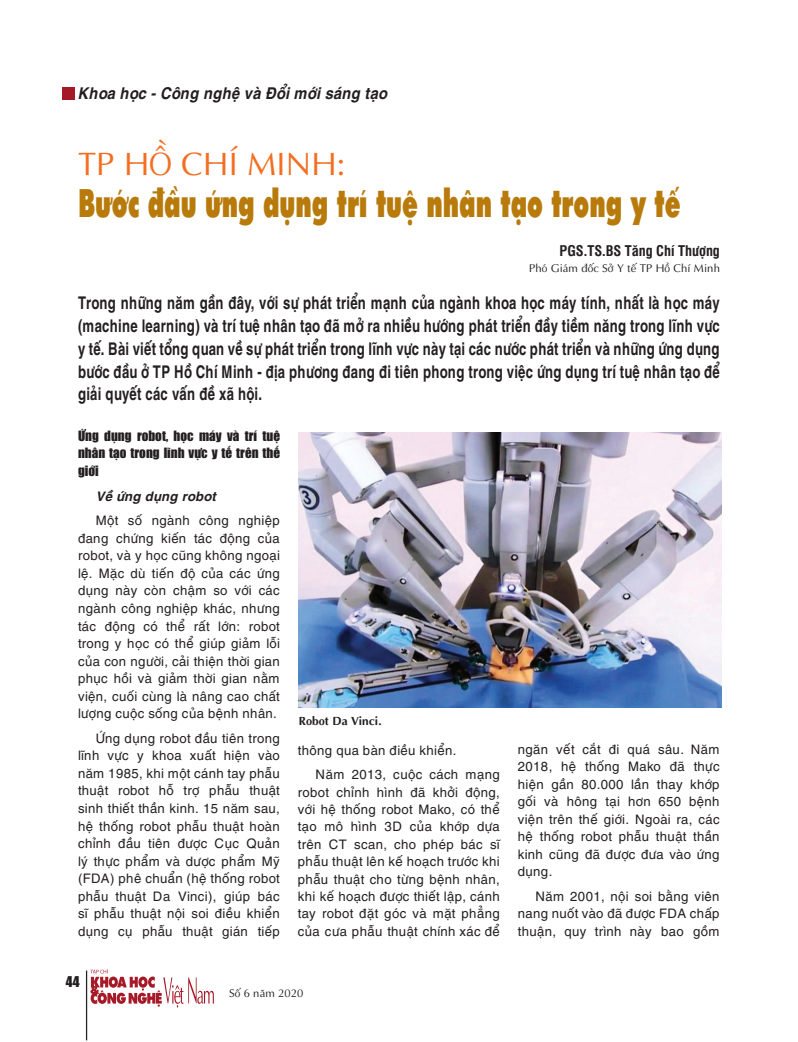
<style>
.page{position:relative;width:798px;height:1042px;background:#fff}
.page>*{position:absolute;margin:0;border:0;box-sizing:border-box;transform-origin:0 0}
.t1{font:39px "UTM Futura Extra";color:#b87b0b;scale:.62 1}
.t2{font:32.5px "UTM Aptima";color:#f36e21}
.t3{font:700 17.5px/22.8px "UTM Helve";color:#231f20;text-align:justify;scale:.75 1}
.t4{font:italic 700 16.25px "UTM Helve";color:#231f20;scale:.9 1}
.t5{font:700 14.38px "UTM Swiss Condensed";color:#231f20}
.t6{font:13.75px "UTM Impact";color:#231f20}
.t7{font:13.12px/17.5px "UTM Helve";color:#231f20;text-align:justify}
.t8{font:13.12px/17.5px "UTM Impact";color:#231f20;text-align:justify}
.t9{font:italic 700 13.12px "UTM Helve";color:#231f20}
.t10{font:700 11.88px "UTM Aptima";color:#231f20}
.t11{font:11.25px "UTM Aptima";color:#231f20}
</style>
<div class="page">
<hr style="left:86px;top:970px;width:1px;height:70px;background:#231f20">
<svg style="left:90px;top:969px;width:124px;height:38px"></svg>
<div style="left:62px;top:88px;width:12px;height:12px;background:#a61a28"></div>
<img style="left:299px;top:432px;width:422px;height:275px">
<p class="t4" style="left:78px;top:80px;width:345px">Khoa học - Công nghệ và đổi mới sáng tạo</p>
<h2 class="t2" style="left:78px;top:139px;width:269px">TP Hồ Chí Minh:</h2>
<h1 class="t1" style="left:78px;top:176px;width:972px">Bước đầu ứng dụng trí tuệ nhân tạo trong y tế</h1>
<p class="t5" style="left:559px;top:240px;width:162px">PGS.TS.BS Tăng Chí Thượng</p>
<p class="t11" style="left:529px;top:260px;width:192px">Phó Giám đốc Sở Y tế TP Hồ Chí Minh</p>
<p class="t3" style="left:78px;top:289px;width:857px">Trong những năm gần đây, với sự phát triển mạnh của ngành khoa học máy tính, nhất là học máy (machine learning) và trí tuệ nhân tạo đã mở ra nhiều hướng phát triển đầy tiềm năng trong lĩnh vực y tế. Bài viết tổng quan về sự phát triển trong lĩnh vực này tại các nước phát triển và những ứng dụng bước đầu ở TP Hồ Chí Minh - địa phương đang đi tiên phong trong việc ứng dụng trí tuệ nhân tạo để giải quyết các vấn đề xã hội.</p>
<p class="t8" style="left:78px;top:426px;width:203px">Ứng dụng robot, học máy và trí tuệ nhân tạo trong lĩnh vực y tế trên thế giới</p>
<p class="t9" style="left:96px;top:485px;width:122px">Về ứng dụng robot</p>
<p class="t7" style="left:78px;top:510px;width:203px;text-indent:18px">Một số ngành công nghiệp đang chứng kiến tác động của robot, và y học cũng không ngoại lệ. Mặc dù tiến độ của các ứng dụng này còn chậm so với các ngành công nghiệp khác, nhưng tác động có thể rất lớn: robot trong y học có thể giúp giảm lỗi của con người, cải thiện thời gian phục hồi và giảm thời gian nằm viện, cuối cùng là nâng cao chất lượng cuộc sống của bệnh nhân.</p>
<p class="t7" style="left:78px;top:728px;width:204px;text-indent:18px">Ứng dụng robot đầu tiên trong lĩnh vực y khoa xuất hiện vào năm 1985, khi một cánh tay phẫu thuật robot hỗ trợ phẫu thuật sinh thiết thần kinh. 15 năm sau, hệ thống robot phẫu thuật hoàn chỉnh đầu tiên được Cục Quản lý thực phẩm và dược phẩm Mỹ (FDA) phê chuẩn (hệ thống robot phẫu thuật Da Vinci), giúp bác sĩ phẫu thuật nội soi điều khiển dụng cụ phẫu thuật gián tiếp</p>
<p class="t7" style="left:315px;top:736px;width:186px;line-height:24.5px;text-indent:-18px">thông qua bàn điều khiển.<br>Năm 2013, cuộc cách mạng</p>
<p class="t10" style="left:299px;top:712px;width:84px">Robot Da Vinci.</p>
<p class="t7" style="left:298px;top:782px;width:203px">robot chỉnh hình đã khởi động, với hệ thống robot Mako, có thể tạo mô hình 3D của khớp dựa trên CT scan, cho phép bác sĩ phẫu thuật lên kế hoạch trước khi phẫu thuật cho từng bệnh nhân, khi kế hoạch được thiết lập, cánh tay robot đặt góc và mặt phẳng của cưa phẫu thuật chính xác để</p>
<p class="t6" style="left:66px;top:971px;width:15px">44</p>
<p class="t11" style="left:229px;top:985px;width:76px">Số 6 năm 2020</p>
<p class="t7" style="left:517px;top:739px;width:203px">ngăn vết cắt đi quá sâu. Năm 2018, hệ thống Mako đã thực hiện gần 80.000 lần thay khớp gối và hông tại hơn 650 bệnh viện trên thế giới. Ngoài ra, các hệ thống robot phẫu thuật thần kinh cũng đã được đưa vào ứng dụng.</p>
<p class="t7" style="left:517px;top:886px;width:203px;text-indent:18px">Năm 2001, nội soi bằng viên nang nuốt vào đã được FDA chấp thuận, quy trình này bao gồm</p>
</div>
